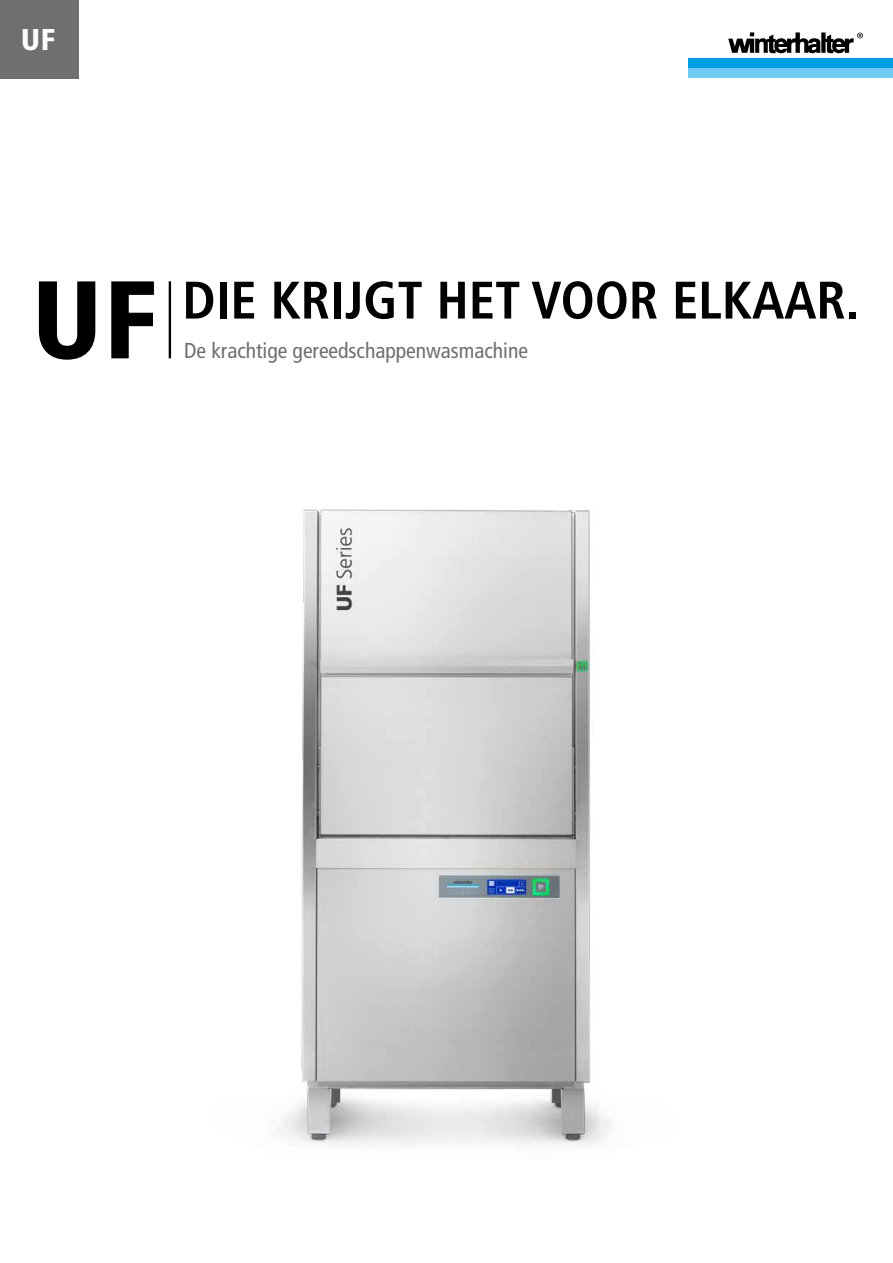
<style>
.page{position:relative;width:893px;height:1263px;background:#fff}
.page>*{position:absolute;margin:0;border:0;box-sizing:border-box;transform-origin:0 0}
.t1{font:900 condensed 110.25px "Frutiger LT Pro";color:#000}
.t2{font:700 condensed 52.8px "Frutiger LT Pro";color:#000}
.t3{font:900 condensed 30px "Frutiger LT Pro";color:#fff}
.t4{font:condensed 21.6px "Frutiger LT Pro";color:#6f6f6e}
</style>
<div class="page">
<img style="left:277px;top:509px;width:334px;height:635px">
<div style="left:689px;top:59px;width:204px;height:9px;background:#009ee3"></div>
<div style="left:689px;top:68px;width:204px;height:10px;background:#70caf3"></div>
<svg style="left:728px;top:32px;width:135px;height:21px"></svg>
<div style="left:0;top:0;width:78px;height:78px;background:#6f6f6e"></div>
<hr style="left:169px;top:281px;width:2px;height:77px;background:#000">
<h3 class="t3" style="left:21px;top:21px;width:35px">UF</h3>
<h1 class="t1" style="left:32px;top:254px;width:126px">UF</h1>
<h2 class="t2" style="left:182px;top:269px;width:678px">DIE KRIJGT HET VOOR ELKAAR.</h2>
<p class="t4" style="left:184px;top:338px;width:345px">De krachtige gereedschappenwasmachine</p>
</div>
